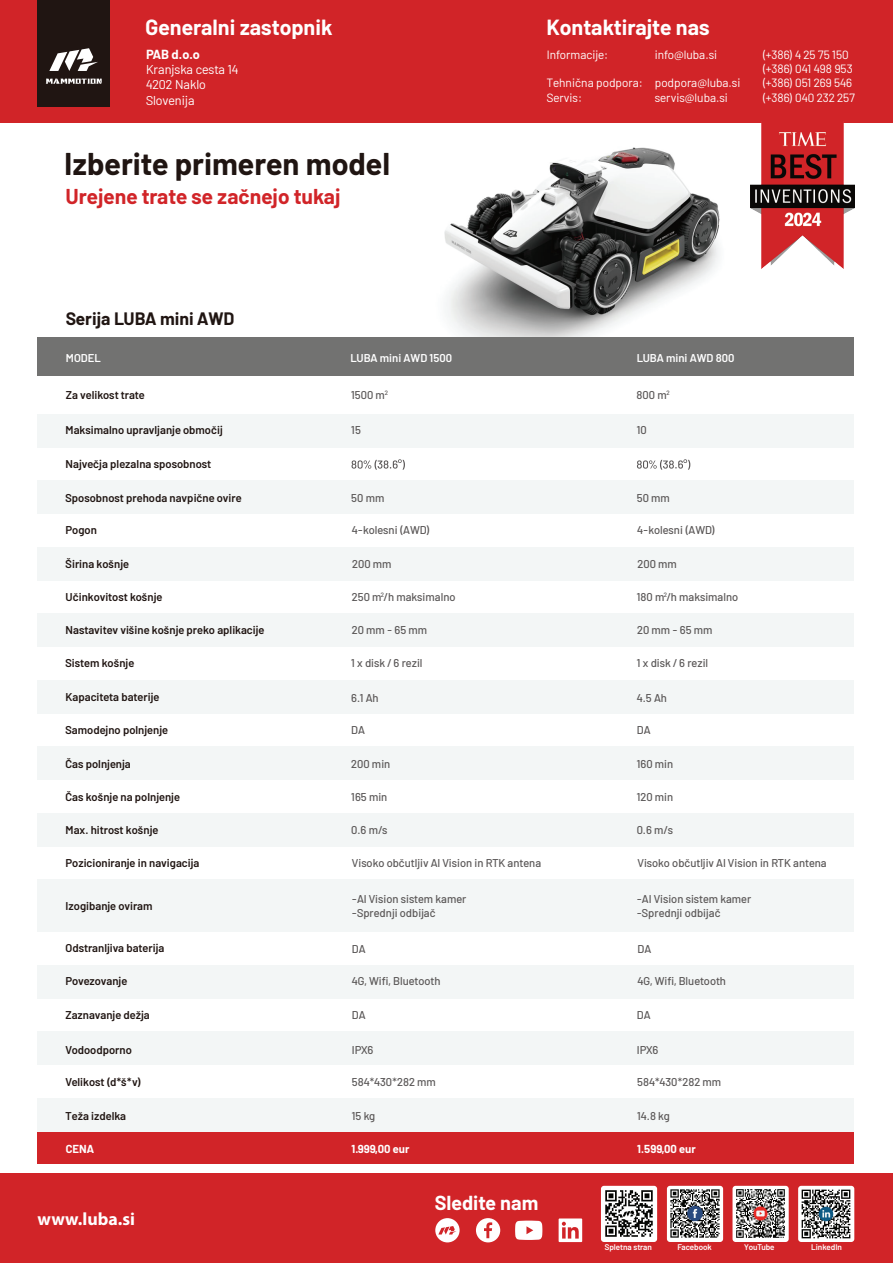
<style>
.page{position:relative;width:893px;height:1263px;background:#fff}
.page>*{position:absolute;margin:0;border:0;box-sizing:border-box;transform-origin:0 0}
.t1{font:700 30.75px "Barlow";color:#201512}
.t2{font:700 21.45px "Barlow";color:#fff}
.t3{font:700 21px "Barlow";color:#d12428}
.t4{font:700 19.8px "Barlow";color:#fff}
.t5{font:700 17.85px "Myriad Pro";color:#fff}
.t6{font:700 17.55px "Barlow";color:#201512}
.t7{font:12.9px/15.5px "Barlow";color:#fff}
.t8{font:700 12.9px "Barlow";color:#fff}
.t9{font:12px/14.4px "Barlow";color:#fff}
.t10{font:500 11.25px/13.5px "Barlow";color:#5a5757}
.t11{font:600 11.25px "Barlow";color:#201512}
.t12{font:600 11.25px "Barlow";color:#fff}
.t13{font:700 11.25px "Barlow";color:#fff}
.t14{font:600 8.1px "Barlow";color:#fff}
.t15{font:500 6.3px "Barlow";color:#5a5757}
</style>
<div class="page">
<img style="left:444px;top:147px;width:276px;height:190px">
<div style="left:38px;top:1131px;width:816px;height:33px;background:#d12428"></div>
<div style="left:38px;top:414px;width:816px;height:33px;background:#f3f6f6"></div>
<div style="left:38px;top:480px;width:816px;height:34px;background:#f3f6f6"></div>
<div style="left:38px;top:547px;width:816px;height:33px;background:#f3f6f6"></div>
<div style="left:38px;top:613px;width:816px;height:34px;background:#f3f6f6"></div>
<div style="left:38px;top:680px;width:816px;height:33px;background:#f3f6f6"></div>
<div style="left:38px;top:746px;width:816px;height:34px;background:#f3f6f6"></div>
<div style="left:38px;top:813px;width:816px;height:33px;background:#f3f6f6"></div>
<div style="left:38px;top:879px;width:816px;height:53px;background:#f3f6f6"></div>
<div style="left:38px;top:965px;width:816px;height:33px;background:#f3f6f6"></div>
<div style="left:38px;top:1032px;width:816px;height:33px;background:#f3f6f6"></div>
<div style="left:38px;top:1098px;width:816px;height:33px;background:#f3f6f6"></div>
<div style="left:38px;top:337px;width:816px;height:39px;background:#727271"></div>
<svg style="left:351px;top:459px;width:54px;height:11px"></svg>
<svg style="left:637px;top:459px;width:53px;height:11px"></svg>
<div style="left:0;top:0;width:893px;height:123px;background:#d12428"></div>
<div style="left:0;top:1173px;width:893px;height:90px;background:#d12428"></div>
<div style="left:38px;top:0;width:72px;height:106px;background:#201512"></div>
<svg style="left:49px;top:48px;width:49px;height:23px"></svg>
<svg style="left:46px;top:79px;width:56px;height:5px"></svg>
<img style="left:750px;top:123px;width:104px;height:146px">
<svg style="left:476px;top:1218px;width:24px;height:24px"></svg>
<svg style="left:515px;top:1220px;width:27px;height:20px"></svg>
<svg style="left:435px;top:1218px;width:25px;height:24px"></svg>
<svg style="left:559px;top:1218px;width:23px;height:24px"></svg>
<div style="left:601px;top:1186px;width:56px;height:56px;background:#fff;border-radius:3px"></div>
<div style="left:667px;top:1186px;width:56px;height:56px;background:#fff;border-radius:3px"></div>
<div style="left:732px;top:1186px;width:57px;height:56px;background:#fff;border-radius:3px"></div>
<div style="left:798px;top:1186px;width:56px;height:56px;background:#fff;border-radius:3px"></div>
<img style="left:670px;top:1189px;width:50px;height:49px">
<img style="left:801px;top:1189px;width:50px;height:50px">
<img style="left:605px;top:1190px;width:48px;height:47px">
<img style="left:736px;top:1189px;width:49px;height:49px">
<h2 class="t2" style="left:146px;top:11px;width:188px">Generalni zastopnik</h2>
<p class="t8" style="left:146px;top:44px;width:55px">PAB d.o.o</p>
<p class="t7" style="left:146px;top:61px;width:94px">Kranjska cesta 14<br>4202 Naklo<br>Slovenija</p>
<h1 class="t1" style="left:64px;top:142px;width:327px">Izberite primeren model</h1>
<h3 class="t3" style="left:65px;top:181px;width:276px">Urejene trate se začnejo tukaj</h3>
<h3 class="t6" style="left:66px;top:306px;width:170px">Serija LUBA mini AWD</h3>
<h2 class="t2" style="left:546px;top:11px;width:165px">Kontaktirajte nas</h2>
<p class="t9" style="left:547px;top:46px;width:63px">Informacije:</p>
<p class="t9" style="left:655px;top:46px;width:64px">info@luba.si</p>
<p class="t9" style="left:763px;top:46px;width:92px">(+386) 4 25 75 150 (+386) 041 498 953</p>
<p class="t9" style="left:547px;top:75px;width:195px">Tehnična podpora: podpora@luba.si</p>
<p class="t9" style="left:763px;top:75px;width:91px">(+386) 051 269 546</p>
<p class="t9" style="left:547px;top:89px;width:37px">Servis:</p>
<p class="t9" style="left:655px;top:89px;width:75px">servis@luba.si</p>
<p class="t9" style="left:763px;top:89px;width:94px">(+386) 040 232 257</p>
<p class="t12" style="left:66px;top:349px;width:36px">MODEL</p>
<p class="t12" style="left:351px;top:349px;width:103px">LUBA mini AWD 1500</p>
<p class="t12" style="left:637px;top:349px;width:99px">LUBA mini AWD 800</p>
<p class="t11" style="left:66px;top:387px;width:80px">Za velikost trate</p>
<p class="t10" style="left:637px;top:387px;width:32px">800 m</p>
<p class="t10" style="left:351px;top:387px;width:35px">1500 m</p>
<p class="t15" style="left:385px;top:389px;width:5px">2</p>
<p class="t15" style="left:667px;top:389px;width:5px">2</p>
<p class="t11" style="left:66px;top:422px;width:159px">Maksimalno upravljanje območij</p>
<p class="t11" style="left:66px;top:456px;width:147px">Največja plezalna sposobnost</p>
<p class="t11" style="left:66px;top:490px;width:178px">Sposobnost prehoda navpične ovire</p>
<p class="t10" style="left:351px;top:423px;width:11px">15</p>
<p class="t10" style="left:637px;top:423px;width:11px">10</p>
<p class="t10" style="left:351px;top:490px;width:35px">50 mm</p>
<p class="t10" style="left:637px;top:490px;width:35px">50 mm</p>
<p class="t11" style="left:66px;top:522px;width:33px">Pogon</p>
<p class="t10" style="left:352px;top:522px;width:79px">4-kolesni (AWD)</p>
<p class="t10" style="left:637px;top:522px;width:79px">4-kolesni (AWD)</p>
<p class="t11" style="left:66px;top:556px;width:65px">Širina košnje</p>
<p class="t11" style="left:66px;top:588px;width:98px">Učinkovitost košnje</p>
<p class="t10" style="left:352px;top:589px;width:105px">250 m /h maksimalno</p>
<p class="t10" style="left:637px;top:589px;width:103px">180 m /h maksimalno</p>
<p class="t10" style="left:352px;top:556px;width:41px">200 mm</p>
<p class="t10" style="left:638px;top:556px;width:41px">200 mm</p>
<p class="t15" style="left:381px;top:590px;width:5px">2</p>
<p class="t15" style="left:664px;top:590px;width:5px">2</p>
<p class="t11" style="left:66px;top:621px;width:200px">Nastavitev višine košnje preko aplikacije</p>
<p class="t11" style="left:66px;top:655px;width:70px">Sistem košnje</p>
<p class="t11" style="left:66px;top:688px;width:95px">Kapaciteta baterije</p>
<p class="t10" style="left:352px;top:622px;width:77px">20 mm - 65 mm</p>
<p class="t10" style="left:351px;top:655px;width:73px">1 x disk / 6 rezil</p>
<p class="t10" style="left:637px;top:622px;width:77px">20 mm - 65 mm</p>
<p class="t10" style="left:637px;top:655px;width:73px">1 x disk / 6 rezil</p>
<p class="t10" style="left:351px;top:690px;width:29px">6.1 Ah</p>
<p class="t10" style="left:637px;top:690px;width:32px">4.5 Ah</p>
<p class="t11" style="left:66px;top:722px;width:104px">Samodejno polnjenje</p>
<p class="t10" style="left:637px;top:722px;width:15px">DA</p>
<p class="t11" style="left:66px;top:755px;width:67px">Čas polnjenja</p>
<p class="t10" style="left:351px;top:756px;width:41px">200 min</p>
<p class="t10" style="left:637px;top:756px;width:38px">160 min</p>
<p class="t10" style="left:351px;top:722px;width:15px">DA</p>
<p class="t11" style="left:66px;top:788px;width:116px">Čas košnje na polnjenje</p>
<p class="t11" style="left:66px;top:822px;width:94px">Max. hitrost košnje</p>
<p class="t10" style="left:351px;top:823px;width:38px">0.6 m/s</p>
<p class="t10" style="left:637px;top:823px;width:38px">0.6 m/s</p>
<p class="t10" style="left:351px;top:789px;width:38px">165 min</p>
<p class="t10" style="left:637px;top:789px;width:38px">120 min</p>
<p class="t11" style="left:66px;top:855px;width:135px">Pozicioniranje in navigacija</p>
<p class="t11" style="left:66px;top:898px;width:88px">Izogibanje oviram</p>
<p class="t11" style="left:66px;top:940px;width:100px">Odstranljiva baterija</p>
<p class="t11" style="left:66px;top:973px;width:63px">Povezovanje</p>
<p class="t11" style="left:66px;top:1007px;width:86px">Zaznavanje dežja</p>
<p class="t11" style="left:66px;top:1041px;width:68px">Vodoodporno</p>
<p class="t11" style="left:66px;top:1073px;width:77px">Velikost (d*š*v)</p>
<p class="t11" style="left:66px;top:1108px;width:62px">Teža izdelka</p>
<p class="t10" style="left:352px;top:855px;width:191px">Visoko občutljiv AI Vision in RTK antena</p>
<p class="t10" style="left:352px;top:891px;width:116px">-AI Vision sistem kamer -Sprednji odbijač</p>
<p class="t10" style="left:352px;top:941px;width:15px">DA</p>
<p class="t10" style="left:352px;top:974px;width:90px">4G, Wifi, Bluetooth</p>
<p class="t10" style="left:637px;top:974px;width:90px">4G, Wifi, Bluetooth</p>
<p class="t10" style="left:637px;top:855px;width:191px">Visoko občutljiv AI Vision in RTK antena</p>
<p class="t10" style="left:637px;top:891px;width:116px">-AI Vision sistem kamer -Sprednji odbijač</p>
<p class="t10" style="left:637px;top:941px;width:15px">DA</p>
<p class="t10" style="left:352px;top:1007px;width:15px">DA</p>
<p class="t10" style="left:637px;top:1007px;width:15px">DA</p>
<p class="t10" style="left:352px;top:1042px;width:23px">IPX6</p>
<p class="t10" style="left:637px;top:1042px;width:23px">IPX6</p>
<p class="t10" style="left:352px;top:1074px;width:86px">584*430*282 mm</p>
<p class="t10" style="left:637px;top:1074px;width:86px">584*430*282 mm</p>
<p class="t10" style="left:352px;top:1108px;width:25px">15 kg</p>
<p class="t10" style="left:637px;top:1108px;width:34px">14.8 kg</p>
<p class="t13" style="left:66px;top:1140px;width:30px">CENA</p>
<p class="t13" style="left:351px;top:1140px;width:59px">1.999,00 eur</p>
<p class="t13" style="left:637px;top:1140px;width:60px">1.599,00 eur</p>
<h3 class="t5" style="left:38px;top:1209px;width:99px">www.luba.si</h3>
<h3 class="t4" style="left:435px;top:1188px;width:105px">Sledite nam</h3>
<p class="t14" style="left:605px;top:1241px;width:49px">Spletna stran</p>
<p class="t14" style="left:677px;top:1241px;width:36px">Facebook</p>
<p class="t14" style="left:744px;top:1241px;width:32px">YouTube</p>
<p class="t14" style="left:811px;top:1241px;width:32px">LinkedIn</p>
</div>
